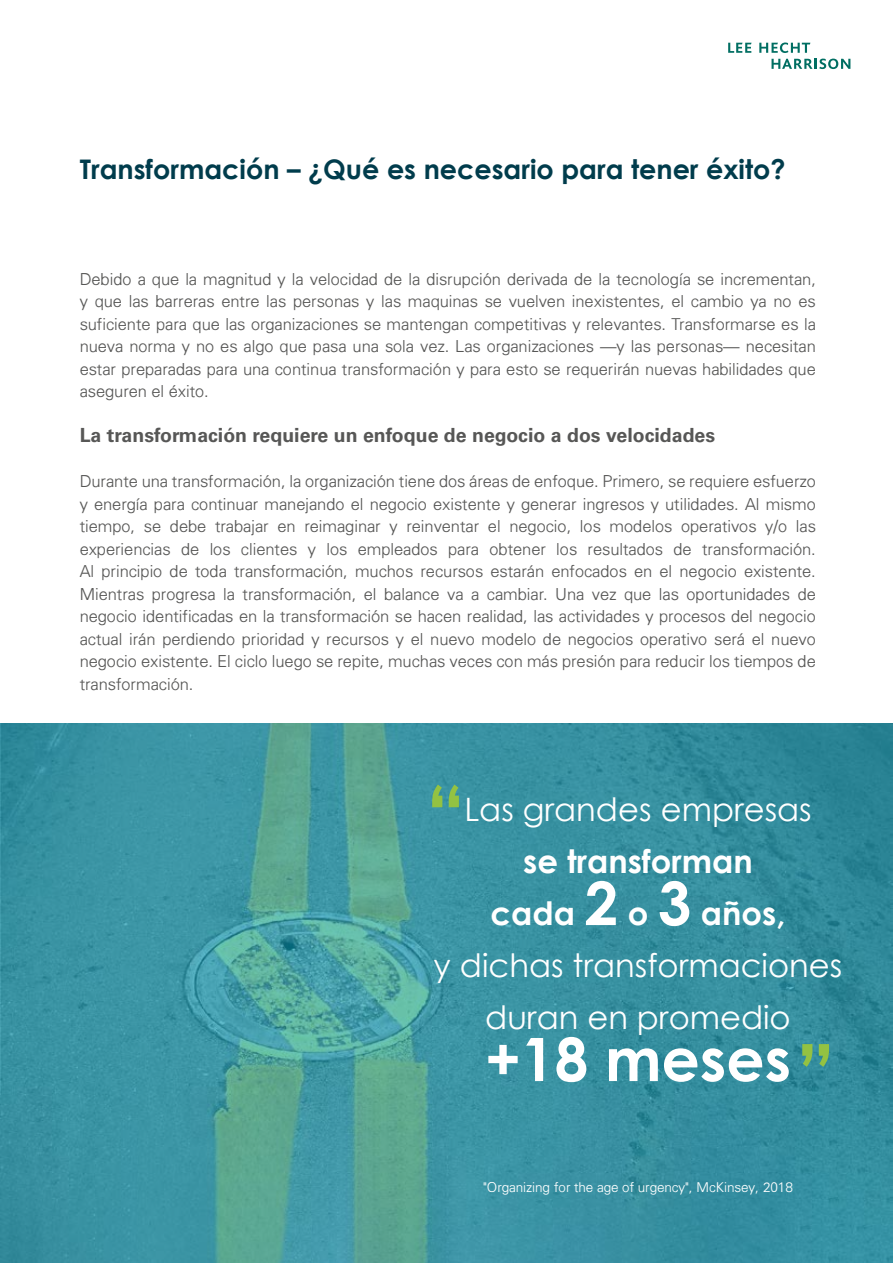
<style>
.page{position:relative;width:893px;height:1263px;background:#fff}
.page>*{position:absolute;margin:0;border:0;box-sizing:border-box;transform-origin:0 0}
.t1{font:700 82.95px "Century Gothic";color:#93c242}
.t2{font:700 60px "Century Gothic";color:#fff}
.t3{font:32.25px/52.1px "Century Gothic";color:#fff;text-align:center}
.t4{font:700 27px "Century Gothic";color:#003c4c}
.t5{font:700 19.5px "Univers";color:#575756}
.t6{font:300 16.5px/22.5px "Univers";color:#575756;text-align:justify}
.t7{font:300 13.5px "Univers";color:#fff}
.s1{font-weight:700}
.s2{font-weight:700;font-size:60px}
</style>
<div class="page">
<svg style="left:728px;top:43px;width:24px;height:10px"></svg>
<svg style="left:759px;top:43px;width:51px;height:10px"></svg>
<svg style="left:771px;top:59px;width:79px;height:10px"></svg>
<svg style="left:0;top:723px;width:893px;height:540px;background:#3c949f"></svg>
<h3 class="t4" style="left:80px;top:149px;width:707px">Transformación – ¿Qué es necesario para tener éxito?</h3>
<p class="t6" style="left:80px;top:267px;width:738px">Debido a que la magnitud y la velocidad de la disrupción derivada de la tecnología se incrementan, y que las barreras entre las personas y las maquinas se vuelven inexistentes, el cambio ya no es suficiente para que las organizaciones se mantengan competitivas y relevantes. Transformarse es la nueva norma y no es algo que pasa una sola vez. Las organizaciones —y las personas— necesitan estar preparadas para una continua transformación y para esto se requerirán nuevas habilidades que aseguren el éxito.</p>
<p class="t5" style="left:80px;top:424px;width:637px">La transformación requiere un enfoque de negocio a dos velocidades</p>
<p class="t6" style="left:80px;top:470px;width:738px">Durante una transformación, la organización tiene dos áreas de enfoque. Primero, se requiere esfuerzo y energía para continuar manejando el negocio existente y generar ingresos y utilidades. Al mismo tiempo, se debe trabajar en reimaginar y reinventar el negocio, los modelos operativos y/o las experiencias de los clientes y los empleados para obtener los resultados de transformación.<br>Al principio de toda transformación, muchos recursos estarán enfocados en el negocio existente.<br>Mientras progresa la transformación, el balance va a cambiar. Una vez que las oportunidades de negocio identificadas en la transformación se hacen realidad, las actividades y procesos del negocio actual irán perdiendo prioridad y recursos y el nuevo modelo de negocios operativo será el nuevo negocio existente. El ciclo luego se repite, muchas veces con más presión para reducir los tiempos de transformación.</p>
<h1 class="t1" style="left:426px;top:752px;width:41px">“</h1>
<h3 class="t3" style="left:464px;top:783px;width:349px">Las grandes empresas</h3>
<h3 class="t3" style="left:434px;top:835px;width:410px"><span class="s1">se transforman<br>cada</span> <span class="s2">2</span> <span class="s1">o</span> <span class="s2">3</span> <span class="s1">años,<br></span>y dichas transformaciones duran en promedio</h3>
<h2 class="t2" style="left:485px;top:1014px;width:307px">+18 meses</h2>
<h1 class="t1" style="left:836px;top:1099px;width:41px;rotate:-180deg">“</h1>
<p class="t7" style="left:483px;top:1179px;width:311px">"Organizing for the age of urgency", McKinsey, 2018</p>
</div>
